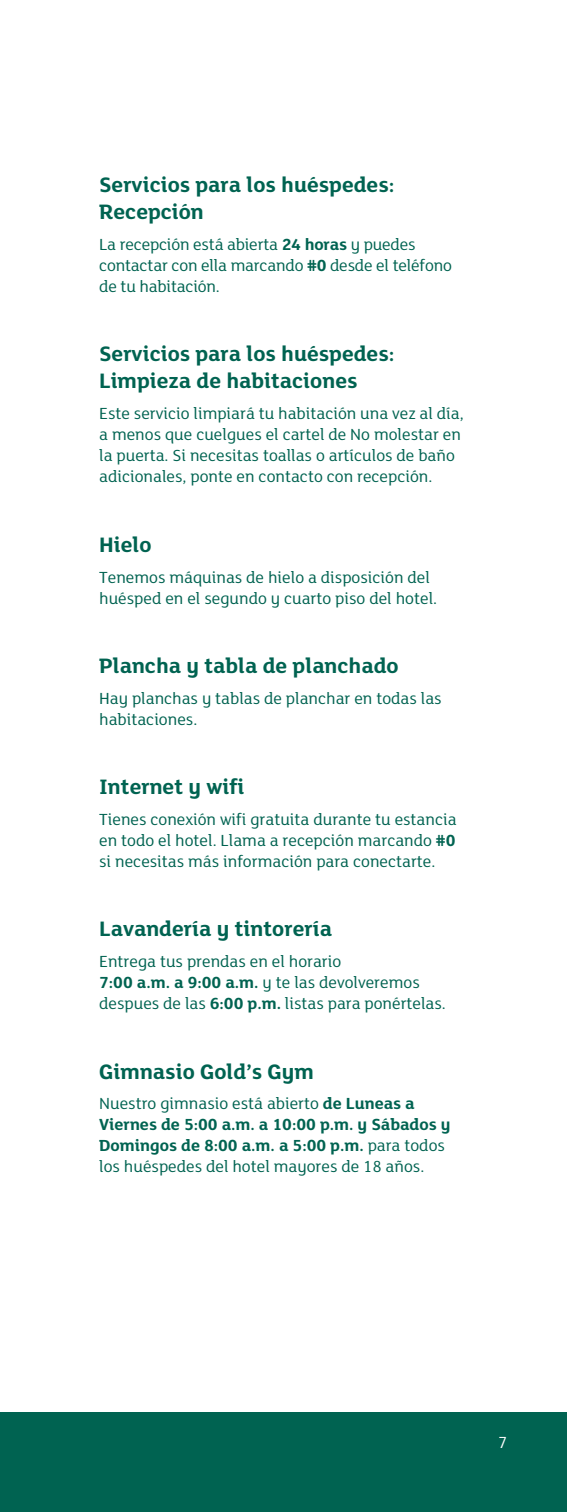
<style>
.page{position:relative;width:567px;height:1512px;background:#fff}
.page>*{position:absolute;margin:0;border:0;box-sizing:border-box;transform-origin:0 0}
.t1{font:22.75px/27.3px "FS Lola Bold Regular";color:#006351}
.t2{font:17.5px/21px "FS Lola Regular";color:#006351}
.t3{font:17.5px/21px "FS Lola Bold Regular";color:#006351}
.t4{font:17.5px "FS Lola Regular";color:#fff}
.s1{font-family:"FS Lola Bold Regular"}
.s2{font-family:"FS Lola Regular"}
</style>
<div class="page">
<div style="left:0;top:1412px;width:567px;height:100px;background:#006351"></div>
<h1 class="t1" style="left:99px;top:171px;width:297px">Servicios para los huéspedes:<br>Recepción</h1>
<p class="t2" style="left:99px;top:234px;width:354px">La recepción está abierta <span class="s1">24 horas</span> y puedes contactar con ella marcando <span class="s1">#0</span> desde el teléfono de tu habitación.</p>
<h1 class="t1" style="left:99px;top:341px;width:297px">Servicios para los huéspedes:<br>Limpieza de habitaciones</h1>
<p class="t2" style="left:99px;top:404px;width:366px">Este servicio limpiará tu habitación una vez al día, a menos que cuelgues el cartel de No molestar en la puerta. Si necesitas toallas o artículos de baño adicionales, ponte en contacto con recepción.</p>
<h1 class="t1" style="left:99px;top:531px;width:54px">Hielo</h1>
<p class="t2" style="left:99px;top:567px;width:340px">Tenemos máquinas de hielo a disposición del huésped en el segundo y cuarto piso del hotel.</p>
<h1 class="t1" style="left:99px;top:652px;width:301px">Plancha y tabla de planchado</h1>
<p class="t2" style="left:99px;top:688px;width:344px">Hay planchas y tablas de planchar en todas las habitaciones.</p>
<h1 class="t1" style="left:99px;top:774px;width:147px">Internet y wifi</h1>
<p class="t2" style="left:99px;top:809px;width:359px;text-align:justify">Tienes conexión wifi gratuita durante tu estancia en todo el hotel. Llama a recepción marcando <span class="s1">#0 </span>si necesitas más información para conectarte.</p>
<h1 class="t1" style="left:99px;top:916px;width:234px">Lavandería y tintorería</h1>
<p class="t2" style="left:99px;top:952px;width:348px">Entrega tus prendas en el horario<br><span class="s1">7:00 a.m. a 9:00 a.m.</span> y te las devolveremos despues de las <span class="s1">6:00 p.m.</span> listas para ponértelas.</p>
<h1 class="t1" style="left:99px;top:1058px;width:216px">Gimnasio Gold’s Gym</h1>
<p class="t2" style="left:99px;top:1094px;width:317px">Nuestro gimnasio está abierto <span class="s1">de Luneas a</span></p>
<p class="t3" style="left:99px;top:1115px;width:353px">Viernes de 5:00 a.m. a 10:00 p.m. y Sábados y<br>Domingos de 8:00 a.m. a 5:00 p.m. <span class="s2">para todos</span></p>
<p class="t2" style="left:99px;top:1157px;width:327px">los huéspedes del hotel mayores de 18 años.</p>
<p class="t4" style="left:498px;top:1434px;width:11px">7</p>
</div>
